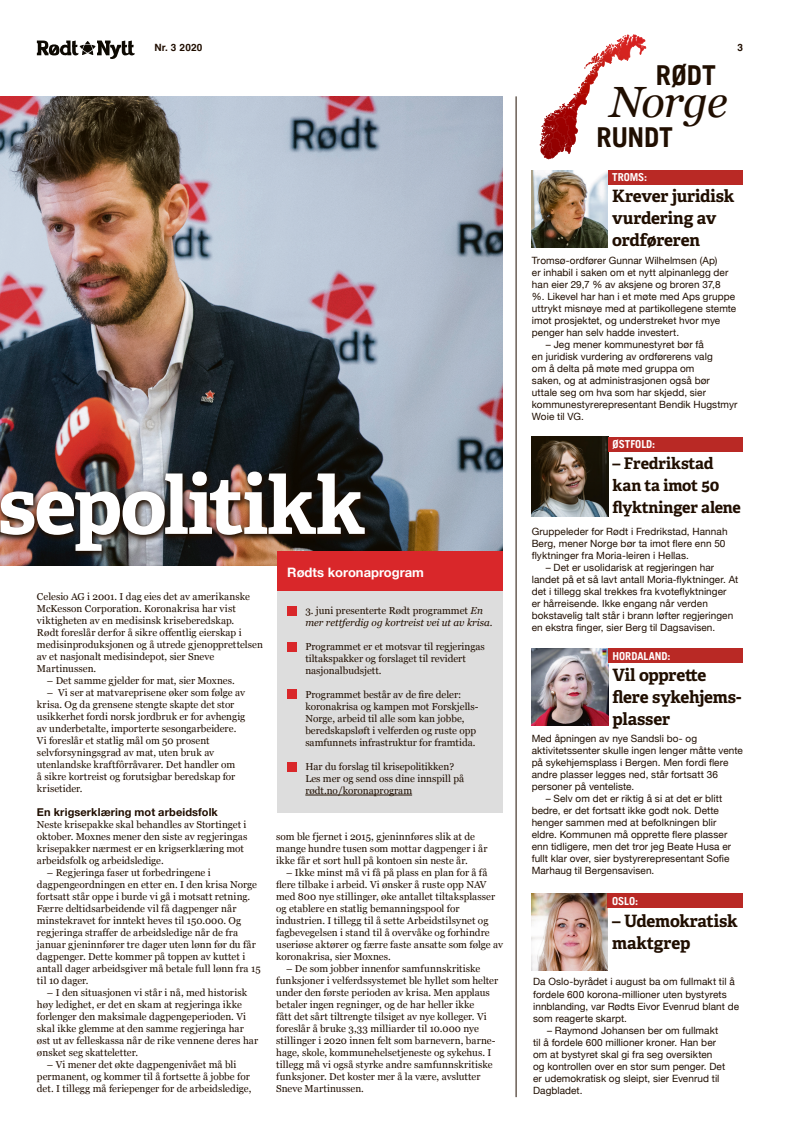
<style>
.page{position:relative;width:794px;height:1134px;background:#fff}
.page>*{position:absolute;margin:0;border:0;box-sizing:border-box;transform-origin:0 0}
.t1{font:700 80px "Adelle Basic";letter-spacing:-.03em;color:#fff}
.t2{font:italic 43.7px "Georgia";letter-spacing:-.025em;color:#200e00}
.BRØD{font:700 27.5px "Trade Gothic LT";color:#200e00}
.norge_OVER{font:700 17px/22px "Adelle";letter-spacing:-.015em;color:#200e00}
.norge_OVER-2{font:700 16px/22px "Adelle";letter-spacing:-.015em;color:#200e00}
.t3{font:700 13px "Helvetica Neue";color:#fff}
.overskrift{font:700 11px "Helvetica Neue";letter-spacing:.01em;color:#200e00}
.norge_rundt_STED{font:700 11px "Trade Gothic LT";color:#fff}
.BRØD-2{font:10px/12px "Georgia";color:#200e00}
.Norge_Rundt_brød{font:10px/12px "Helvetica Neue";letter-spacing:.005em;color:#200e00}
.t4{font:italic 10px/12px "Georgia";color:#200e00}
.t5{font:700 10px "Helvetica";letter-spacing:.015em;color:#200e00}
.s1{font-style:normal}
</style>
<div class="page">
<svg style="left:37px;top:41px;width:98px;height:18px"></svg>
<svg style="left:539px;top:34px;width:104px;height:125px"></svg>
<img style="left:532px;top:893px;width:76px;height:77px">
<div style="left:608px;top:893px;width:135px;height:15px;background:#b92925"></div>
<img style="left:531px;top:437px;width:77px;height:79px">
<img style="left:531px;top:648px;width:77px;height:77px">
<div style="left:608px;top:437px;width:135px;height:14px;background:#b92925"></div>
<div style="left:608px;top:648px;width:135px;height:15px;background:#b92925"></div>
<img style="left:532px;top:170px;width:76px;height:77px">
<div style="left:608px;top:170px;width:135px;height:14px;background:#b92925"></div>
<hr style="left:516px;top:96px;width:1px;height:1001px;background:#200e00">
<img style="left:0;top:96px;width:502px;height:469px">
<img style="left:0;top:468px;width:372px;height:91px">
<div style="left:277px;top:552px;width:225px;height:260px;background:#ddd"></div>
<div style="left:277px;top:551px;width:225px;height:39px;background:#d9272a"></div>
<hr style="left:305px;top:795px;width:107px;height:1px;background:#200e00">
<div style="left:287px;top:607px;width:9px;height:9px;background:#d9272a"></div>
<div style="left:287px;top:642px;width:9px;height:9px;background:#d9272a"></div>
<div style="left:287px;top:690px;width:9px;height:9px;background:#d9272a"></div>
<div style="left:287px;top:763px;width:9px;height:9px;background:#d9272a"></div>
<p class="t5" style="left:154px;top:40px;width:49px">Nr. 3 2020</p>
<p class="t5" style="left:737px;top:39px;width:7px">3</p>
<p class="BRØD" style="left:656px;top:58px;width:61px">RØDT</p>
<p class="t2" style="left:609px;top:70px;width:119px">Norge</p>
<p class="BRØD" style="left:596px;top:120px;width:78px">RUNDT</p>
<p class="norge_rundt_STED" style="left:612px;top:170px;width:37px">TROMS:</p>
<p class="norge_OVER" style="left:612px;top:185px;width:124px">Krever juridisk vurdering av ordføreren</p>
<p class="Norge_Rundt_brød" style="left:532px;top:255px;width:206px">Tromsø-ordfører Gunnar Wilhelmsen (Ap)<br>er inhabil i saken om et nytt alpinanlegg der han eier 29,7 % av aksjene og broren 37,8<br>%. Likevel har han i et møte med Aps gruppe uttrykt misnøye med at partikollegene stemte imot prosjektet, og understreket hvor mye penger han selv hadde investert.</p>
<p class="Norge_Rundt_brød" style="left:532px;top:339px;width:207px;text-indent:14px">– Jeg mener kommunestyret bør få<br>en juridisk vurdering av ordførerens valg<br>om å delta på møte med gruppa om<br>saken, og at administrasjonen også bør uttale seg om hva som har skjedd, sier kommunestyrerepresentant Bendik Hugstmyr Woie til VG.</p>
<h1 class="t1" style="left:-2px;top:454px;width:369px">sepolitikk</h1>
<p class="t3" style="left:287px;top:562px;width:138px">Rødts koronaprogram</p>
<p class="t4" style="left:305px;top:604px;width:189px"><span class="s1">3. juni presenterte Rødt programmet</span> En mer rettferdig og kortreist vei ut av krisa<span class="s1">.</span></p>
<p class="BRØD-2" style="left:305px;top:640px;width:181px">Programmet er et motsvar til regjeringas tiltakspakker og forslaget til revidert nasjonalbudsjett.</p>
<p class="BRØD-2" style="left:305px;top:688px;width:175px">Programmet består av de fire deler: koronakrisa og kampen mot Forskjells-Norge, arbeid til alle som kan jobbe, beredskapsløft i velferden og ruste opp samfunnets infrastruktur for framtida.</p>
<p class="BRØD-2" style="left:305px;top:760px;width:160px">Har du forslag til krisepolitikken?<br>Les mer og send oss dine innspill på rødt.no/koronaprogram</p>
<p class="BRØD-2" style="left:37px;top:590px;width:227px">Celesio AG i 2001. I dag eies det av amerikanske McKesson Corporation. Koronakrisa har vist viktigheten av en medisinsk kriseberedskap.<br>Rødt foreslår derfor å sikre offentlig eierskap i medisinproduksjonen og å utrede gjenopprettelsen av et nasjonalt medisindepot, sier Sneve Martinussen.</p>
<p class="BRØD-2" style="left:47px;top:674px;width:189px">– Det samme gjelder for mat, sier Moxnes.</p>
<p class="BRØD-2" style="left:37px;top:686px;width:210px;text-indent:10px">– Vi ser at matvareprisene øker som følge av krisa. Og da grensene stengte skapte det stor usikkerhet fordi norsk jordbruk er for avhengig av underbetalte, importerte sesongarbeidere.<br>Vi foreslår et statlig mål om 50 prosent selvforsyningsgrad av mat, uten bruk av utenlandske kraftfôrråvarer. Det handler om<br>å sikre kortreist og forutsigbar beredskap for krisetider.</p>
<p class="overskrift" style="left:37px;top:803px;width:182px">En krigserklæring mot arbeidsfolk</p>
<p class="BRØD-2" style="left:37px;top:818px;width:212px">Neste krisepakke skal behandles av Stortinget i oktober. Moxnes mener den siste av regjeringas krisepakker nærmest er en krigserklæring mot arbeidsfolk og arbeidsledige.</p>
<p class="BRØD-2" style="left:37px;top:866px;width:225px;text-indent:10px">– Regjeringa faser ut forbedringene i dagpengeordningen en etter en. I den krisa Norge fortsatt står oppe i burde vi gå i motsatt retning.<br>Færre deltidsarbeidende vil få dagpenger når minstekravet for inntekt heves til 150.000. Og regjeringa straffer de arbeidsledige når de fra januar gjeninnfører tre dager uten lønn før du får dagpenger. Dette kommer på toppen av kuttet i antall dager arbeidsgiver må betale full lønn fra 15 til 10 dager.</p>
<p class="BRØD-2" style="left:37px;top:986px;width:223px;text-indent:10px">– I den situasjonen vi står i nå, med historisk høy ledighet, er det en skam at regjeringa ikke forlenger den maksimale dagpengeperioden. Vi skal ikke glemme at den samme regjeringa har øst ut av felleskassa når de rike vennene deres har ønsket seg skatteletter.</p>
<p class="BRØD-2" style="left:37px;top:1058px;width:216px;text-align:center">– Vi mener det økte dagpengenivået må bli permanent, og kommer til å fortsette å jobbe for det. I tillegg må feriepenger for de arbeidsledige,</p>
<p class="BRØD-2" style="left:276px;top:830px;width:213px">som ble fjernet i 2015, gjeninnføres slik at de mange hundre tusen som mottar dagpenger i år ikke får et sort hull på kontoen sin neste år.</p>
<p class="BRØD-2" style="left:276px;top:866px;width:228px;text-indent:10px">– Ikke minst må vi få på plass en plan for å få flere tilbake i arbeid. Vi ønsker å ruste opp NAV med 800 nye stillinger, øke antallet tiltaksplasser og etablere en statlig bemanningspool for industrien. I tillegg til å sette Arbeidstilsynet og fagbevegelsen i stand til å overvåke og forhindre useriøse aktører og færre faste ansatte som følge av koronakrisa, sier Moxnes.</p>
<p class="BRØD-2" style="left:276px;top:962px;width:223px;text-indent:10px">– De som jobber innenfor samfunnskritiske funksjoner i velferdssystemet ble hyllet som helter under den første perioden av krisa. Men applaus betaler ingen regninger, og de har heller ikke<br>fått det sårt tiltrengte tilsiget av nye kolleger. Vi foreslår å bruke 3,33 milliarder til 10.000 nye stillinger i 2020 innen felt som barnevern, barne&shy;hage, skole, kommunehelsetjeneste og sykehus. I tillegg må vi også styrke andre samfunnskritiske funksjoner. Det koster mer å la være, avslutter Sneve Martinussen.</p>
<p class="norge_rundt_STED" style="left:612px;top:437px;width:44px">ØSTFOLD:</p>
<p class="norge_OVER-2" style="left:612px;top:452px;width:130px">– Fredrikstad kan ta imot 50 flyktninger alene</p>
<p class="Norge_Rundt_brød" style="left:532px;top:526px;width:197px">Gruppeleder for Rødt i Fredrikstad, Hannah<br>Berg, mener Norge bør ta imot flere enn 50 flyktninger fra Moria-leiren i Hellas.</p>
<p class="Norge_Rundt_brød" style="left:532px;top:562px;width:208px;text-indent:14px">– Det er usolidarisk at regjeringen har landet på et så lavt antall Moria-flyktninger. At det i tillegg skal trekkes fra kvoteflyktninger<br>er hårreisende. Ikke engang når verden bokstavelig talt står i brann løfter regjeringen en ekstra finger, sier Berg til Dagsavisen.</p>
<p class="norge_rundt_STED" style="left:612px;top:649px;width:59px">HORDALAND:</p>
<p class="norge_OVER" style="left:612px;top:664px;width:130px">Vil opprette flere sykehjems&shy;plasser</p>
<p class="Norge_Rundt_brød" style="left:531px;top:733px;width:213px">Med åpningen av nye Sandsli bo- og aktivitetssenter skulle ingen lenger måtte vente på sykehjemsplass i Bergen. Men fordi flere andre plasser legges ned, står fortsatt 36 personer på venteliste.</p>
<p class="Norge_Rundt_brød" style="left:531px;top:793px;width:201px;text-indent:14px">– Selv om det er riktig å si at det er blitt bedre, er det fortsatt ikke godt nok. Dette henger sammen med at befolkningen blir eldre. Kommunen må opprette flere plasser enn tidligere, men det tror jeg Beate Husa er fullt klar over, sier bystyrerepresentant Sofie Marhaug til Bergensavisen.</p>
<p class="norge_OVER" style="left:612px;top:909px;width:127px">– Udemokratisk maktgrep</p>
<p class="norge_rundt_STED" style="left:612px;top:894px;width:28px">OSLO:</p>
<p class="Norge_Rundt_brød" style="left:533px;top:976px;width:207px">Da Oslo-byrådet i august ba om fullmakt til å fordele 600 korona-millioner uten bystyrets innblanding, var Rødts Eivor Evenrud blant de som reagerte skarpt.</p>
<p class="Norge_Rundt_brød" style="left:533px;top:1024px;width:193px;text-indent:14px">– Raymond Johansen ber om fullmakt til å fordele 600 millioner kroner. Han ber om at bystyret skal gi fra seg oversikten og kontrollen over en stor sum penger. Det er udemokratisk og sleipt, sier Evenrud til Dagbladet.</p>
</div>
